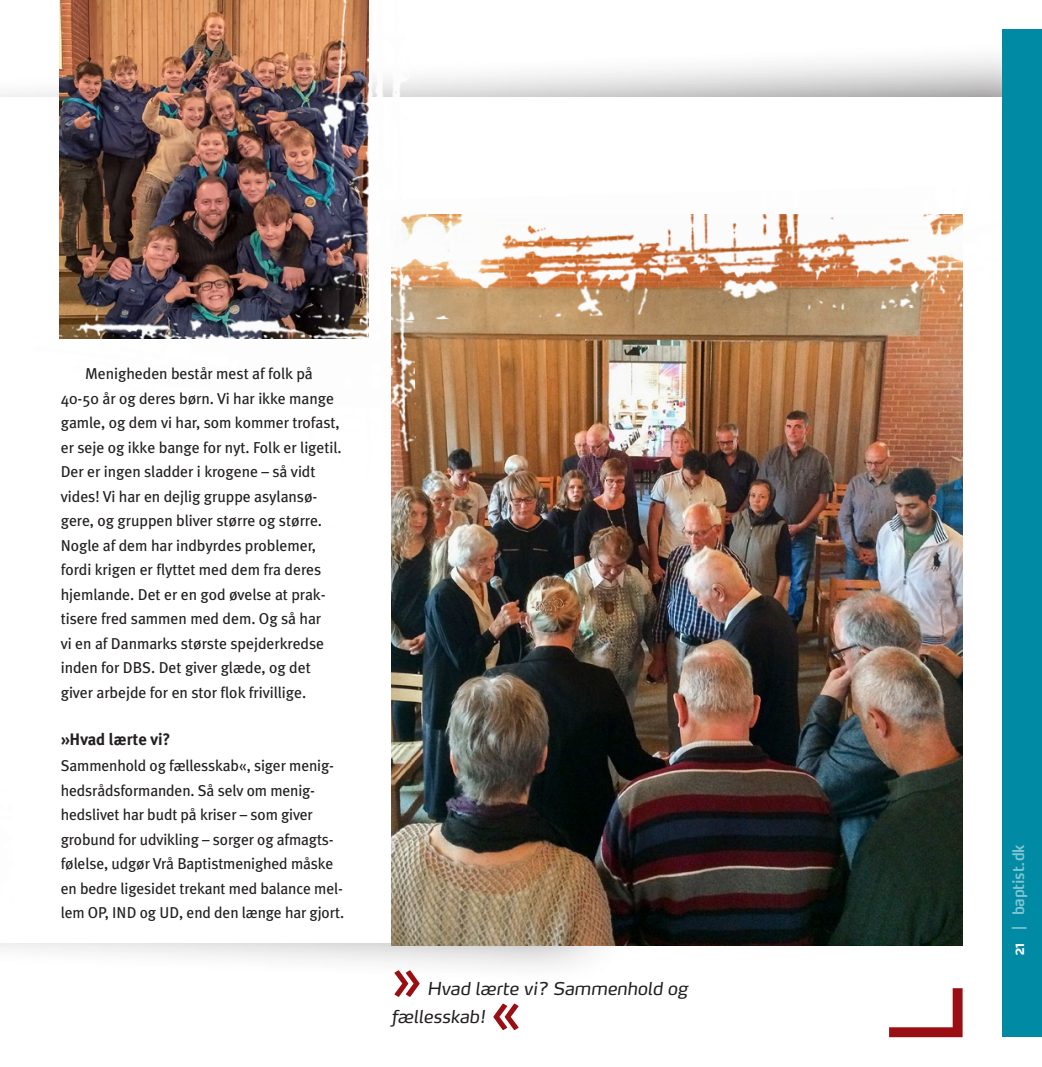
<style>
.page{position:relative;width:1042px;height:1067px;background:#fff}
.page>*{position:absolute;margin:0;border:0;box-sizing:border-box;transform-origin:0 0}
.Citat{font:600 52.5px "Max OT";color:#990f13}
.Citat-2{font:italic 17.5px/28px "Max OT";letter-spacing:-.005em;color:#231f20}
.Mellemrubrik_9_14{font:700 16.62px "Meta Plus";letter-spacing:-.005em;color:#231f20}
.Brødtxt_9_14{font:15.75px/24.5px "Meta Plus";letter-spacing:-.005em;color:#231f20}
.Manchet{font:600 15.75px "Max OT";letter-spacing:-.02em;color:#fff;scale:.93 1}
</style>
<div class="page">
<div style="left:0;top:808px;width:631px;height:175px;background:#231f20;opacity:.75"></div>
<div style="left:0;top:41px;width:1042px;height:227px;background:#231f20;opacity:.75"></div>
<div style="left:0;top:734px;width:896px;height:209px;background:#fff"></div>
<div style="left:0;top:98px;width:1013px;height:209px;background:#fff"></div>
<img style="left:392px;top:321px;width:570px;height:624px">
<img style="left:60px;top:0;width:214px;height:279px">
<img style="left:59px;top:279px;width:215px;height:60px">
<img style="left:418px;top:214px;width:545px;height:107px">
<img style="left:274px;top:0;width:144px;height:566px">
<div style="left:1002px;top:30px;width:40px;height:1007px;background:#008aa4"></div>
<svg style="left:889px;top:988px;width:73px;height:49px"></svg>
<p class="Brødtxt_9_14" style="left:61px;top:361px;width:282px;text-indent:25px">Menigheden består mest af folk på 40-50 år og deres børn. Vi har ikke mange gamle, og dem vi har, som kommer trofast, er seje og ikke bange for nyt. Folk er ligetil.<br>Der er ingen sladder i krogene – så vidt vides! Vi har en dejlig gruppe asylansø&shy;gere, og gruppen bliver større og større.<br>Nogle af dem har indbyrdes problemer, fordi krigen er flyttet med dem fra deres hjemlande. Det er en god øvelse at prak&shy;tisere fred sammen med dem. Og så har<br>vi en af Danmarks største spejderkredse inden for DBS. Det giver glæde, og det giver arbejde for en stor flok frivillige.</p>
<p class="Mellemrubrik_9_14" style="left:61px;top:729px;width:111px">»Hvad lærte vi?</p>
<p class="Brødtxt_9_14" style="left:61px;top:753px;width:285px">Sammenhold og fællesskab«, siger menig&shy;hedsrådsformanden. Så selv om menig&shy;hedslivet har budt på kriser – som giver grobund for udvikling – sorger og afmagts&shy;følelse, udgør Vrå Baptistmenighed måske en bedre ligesidet trekant med balance mel&shy;lem OP, IND og UD, end den længe har gjort.</p>
<p class="Citat" style="left:392px;top:945px;width:32px">»</p>
<p class="Citat-2" style="left:392px;top:974px;width:298px;text-indent:35px">Hvad lærte vi? Sammenhold og fællesskab!</p>
<p class="Citat" style="left:490px;top:978px;width:32px">«</p>
<p class="Manchet" style="left:1008px;top:930px;width:94px;rotate:-90deg">| baptist.dk</p>
<p class="Manchet" style="left:1008px;top:956px;width:16px;rotate:-90deg">21</p>
</div>
